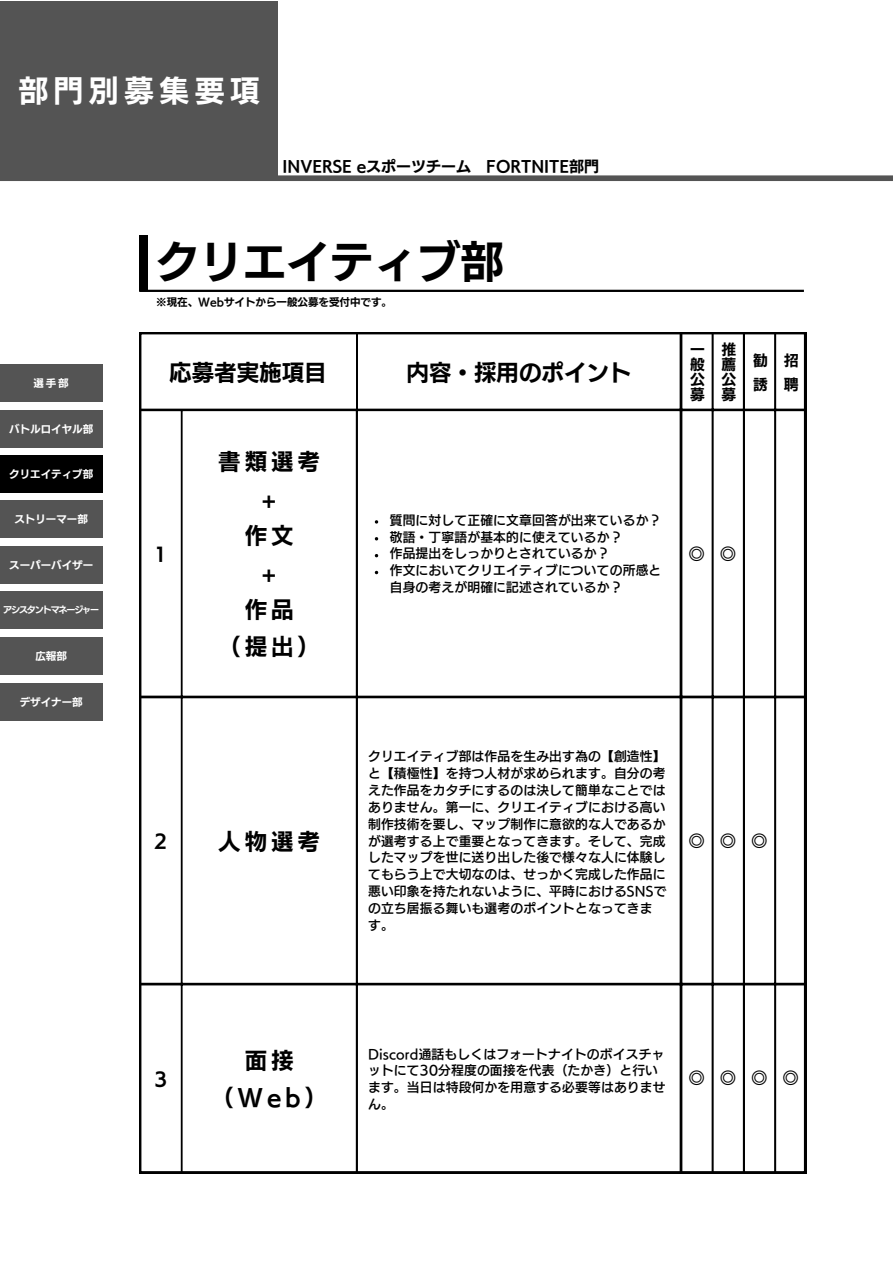
<style>
.page{position:relative;width:893px;height:1264px;background:#fff}
.page>*{position:absolute;margin:0;border:0;box-sizing:border-box;transform-origin:0 0}
.t1{font:43.5px "Canva UD Kakugo Large Pr 6 N B";color:#000}
.t2{font:30px "Canva UD Kakugo Large Pr 6 N B";letter-spacing:.175em;color:#fff}
.t3{font:22.5px/37px "Canva UD Kakugo Large Pr 6 N B";color:#000;text-align:center}
.t4{font:22.5px/37px "Canva UD Kakugo Large Pr 6 N B";letter-spacing:.175em;color:#000;text-align:center}
.t5{font:18px "Canva UD Kakugo Large Pr 6 N B";color:#000}
.t6{font:16.5px "Canva UD Kakugo Large Pr 6 N B";color:#000}
.t7{font:15px "Canva UD Kakugo Large Pr 6 N B";color:#000}
.t8{font:14.7px/14.7px "Canva UD Kakugo Large Pr 6 N B";color:#000;text-align:justify}
.t9{font:12.75px/16.8px "Canva UD Kakugo Large Pr 6 N DB";letter-spacing:.015em;color:#000}
.t10{font:10.5px "Canva UD Kakugo Large Pr 6 N B";color:#fff}
.t11{font:10.5px "Canva UD Kakugo Large Pr 6 N B";color:#000}
.t12{font:9px "Canva UD Kakugo Large Pr 6 N B";letter-spacing:-.12em;color:#fff}
.s1{color:#fff}
</style>
<div class="page">
<div style="left:0;top:1px;width:278px;height:180px;background:#545454"></div>
<div style="left:0;top:175px;width:892px;height:6px;background:#545454"></div>
<hr style="left:139px;top:290px;width:664px;height:2px;background:#000">
<div style="left:139px;top:235px;width:9px;height:56px;background:#000"></div>
<svg style="left:139px;top:332px;width:667px;height:841px"></svg>
<div style="left:0;top:364px;width:102px;height:37px;background:#545454"></div>
<div style="left:0;top:410px;width:102px;height:37px;background:#545454"></div>
<div style="left:0;top:455px;width:102px;height:37px;background:#000"></div>
<div style="left:0;top:501px;width:102px;height:37px;background:#545454"></div>
<div style="left:0;top:546px;width:102px;height:37px;background:#545454"></div>
<div style="left:0;top:591px;width:102px;height:37px;background:#545454"></div>
<div style="left:0;top:637px;width:102px;height:37px;background:#545454"></div>
<div style="left:0;top:683px;width:102px;height:37px;background:#545454"></div>
<h2 class="t2" style="left:18px;top:76px;width:243px">部門別募集要項</h2>
<p class="t7" style="left:282px;top:159px;width:316px">INVERSE eスポーツチーム FORTNITE部門</p>
<p class="t10" style="left:34px;top:377px;width:37px">選手部</p>
<p class="t10" style="left:9px;top:423px;width:85px">バトルロイヤル部</p>
<p class="t10" style="left:9px;top:468px;width:85px">クリエイティブ部</p>
<p class="t10" style="left:14px;top:514px;width:75px">ストリーマー部</p>
<p class="t10" style="left:9px;top:559px;width:85px">スーパーバイザー</p>
<p class="t12" style="left:3px;top:605px;width:97px">アシスタントマネージャー</p>
<p class="t10" style="left:35px;top:651px;width:33px">広報部</p>
<p class="t10" style="left:20px;top:696px;width:64px">デザイナー部</p>
<h1 class="t1" style="left:156px;top:239px;width:349px">クリエイティブ部</h1>
<p class="t11" style="left:156px;top:297px;width:237px">※現在、Webサイトから一般公募を受付中です。</p>
<h3 class="t3" style="left:169px;top:353px;width:153px">応募者実施項目</h3>
<h3 class="t3" style="left:406px;top:353px;width:226px">内容・採用のポイント</h3>
<p class="t8" style="left:690px;top:342px;width:16px">一般公募</p>
<p class="t8" style="left:721px;top:342px;width:16px">推薦公募</p>
<p class="t8" style="left:753px;top:348px;width:16px;line-height:24px">勧誘</p>
<p class="t8" style="left:783px;top:348px;width:16px;line-height:23.9px">招聘</p>
<h3 class="t5" style="left:151px;top:545px;width:19px">１</h3>
<h3 class="t4" style="left:218px;top:442px;width:103px">書類選考+<br>作文<br>+<br>作品<br>（提出）</h3>
<p class="t9" style="left:390px;top:511px;width:273px">質問に対して正確に文章回答が出来ているか？敬語・丁寧語が基本的に使えているか？<br>作品提出をしっかりとされているか？<br>作文においてクリエイティブについての所感と自身の考えが明確に記述されているか？</p>
<p class="t6" style="left:688px;top:545px;width:112px">◎◎<span class="s1">◎◎</span></p>
<h3 class="t5" style="left:151px;top:832px;width:19px">２</h3>
<h3 class="t3" style="left:218px;top:823px;width:103px">人物選考</h3>
<p class="t9" style="left:368px;top:748px;width:300px">クリエイティブ部は作品を生み出す為の【創造性】と【積極性】を持つ人材が求められます。自分の考えた作品をカタチにするのは決して簡単なことではありません。第一に、クリエイティブにおける高い制作技術を要し、マップ制作に意欲的な人であるかが選考する上で重要となってきます。そして、完成したマップを世に送り出した後で様々な人に体験してもらう上で大切なのは、せっかく完成した作品に悪い印象を持たれないように、平時におけるSNSでの立ち居振る舞いも選考のポイントとなってきます。</p>
<p class="t6" style="left:688px;top:832px;width:112px">◎◎◎<span class="s1">◎</span></p>
<h3 class="t5" style="left:151px;top:1069px;width:19px">３</h3>
<h3 class="t3" style="left:211px;top:1041px;width:118px">面接（Web）</h3>
<p class="t9" style="left:368px;top:1045px;width:299px">Discord通話もしくはフォートナイトのボイスチャットにて30分程度の面接を代表（たかき）と行います。当日は特段何かを用意する必要等はありません。</p>
<p class="t6" style="left:688px;top:1069px;width:112px">◎◎◎◎</p>
</div>
